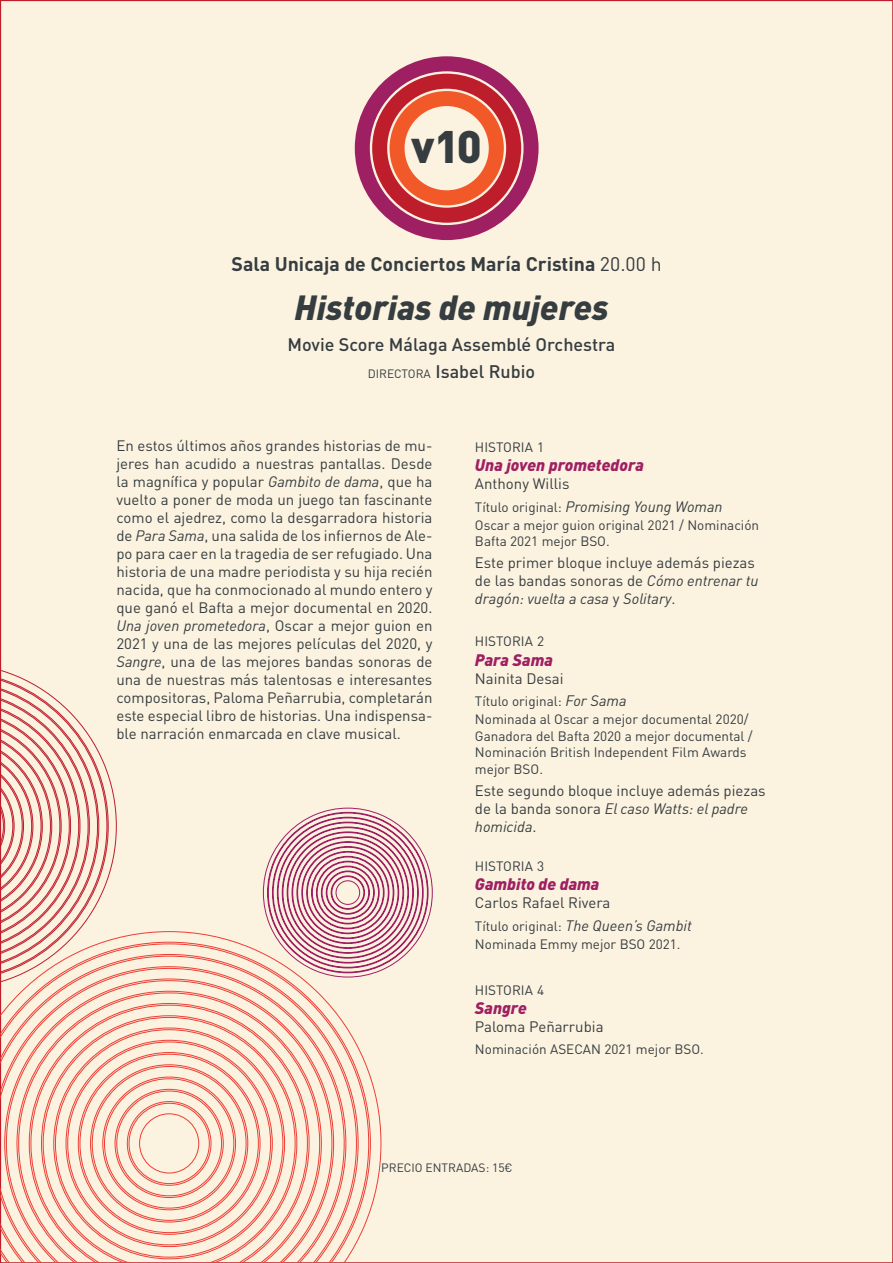
<style>
.page{position:relative;width:893px;height:1263px;background:#fcf2e0}
.page>*{position:absolute;margin:0;border:0;box-sizing:border-box;transform-origin:0 0}
.t1{font:900 45px "DIN Pro";color:#353d40}
.t2{font:italic 900 34.5px "DIN Pro";color:#353d40}
.t3{font:700 19.5px "DIN Pro";color:#353d40}
.t4{font:500 18px "DIN Pro";color:#353d40}
.t5{font:italic 900 16.5px "DIN Pro";color:#9e1f62}
.t6{font:15px/18px "DIN Pro";color:#353d40}
.t7{font:italic 15px "DIN Pro";color:#353d40}
.t8{font:13.5px/16.5px "DIN Pro";color:#353d40}
.t9{font:12px "DIN Pro";color:#353d40}
.s1{font-weight:400}
.s2{font-weight:400;font-size:12px}
.s3{font-style:italic}
.s4{font-style:normal;font-size:13.5px}
.s5{font-style:italic;font-size:15px}
</style>
<div class="page">
<svg style="left:355px;top:56px;width:184px;height:184px"></svg>
<svg style="left:0;top:663px;width:117px;height:268px"></svg>
<svg style="left:0;top:931px;width:382px;height:332px"></svg>
<svg style="left:263px;top:808px;width:170px;height:169px"></svg>
<p class="t1" style="left:411px;top:116px;width:72px">v10</p>
<p class="t3" style="left:232px;top:250px;width:432px">Sala Unicaja de Conciertos María Cristina <span class="s1">20.00 h</span></p>
<p class="t2" style="left:294px;top:278px;width:316px">Historias de mujeres</p>
<p class="t4" style="left:287px;top:333px;width:330px">Movie Score Málaga Assemblé Orchestra</p>
<p class="t4" style="left:368px;top:360px;width:169px"><span class="s2">DIRECTORA</span> Isabel Rubio</p>
<p class="t6" style="left:116px;top:436px;width:318px;text-align:justify">En estos últimos años grandes historias de mu&shy;jeres han acudido a nuestras pantallas. Desde la magnífica y popular <span class="s3">Gambito de dama</span>, que ha vuelto a poner de moda un juego tan fascinante como el ajedrez, como la desgarradora historia de <span class="s3">Para Sama</span>, una salida de los infiernos de Ale&shy;po para caer en la tragedia de ser refugiado. Una historia de una madre periodista y su hija recién nacida, que ha conmocionado al mundo entero y que ganó el Bafta a mejor documental en 2020.<br><span class="s3">Una joven prometedora</span>, Oscar a mejor guion en 2021 y una de las mejores películas del 2020, y <span class="s3">Sangre</span>, una de las mejores bandas sonoras de una de nuestras más talentosas e interesantes compositoras, Paloma Peñarrubia, completarán este especial libro de historias. Una indispensa&shy;ble narración enmarcada en clave musical.</p>
<p class="t8" style="left:475px;top:438px;width:71px">HISTORIA 1</p>
<p class="t5" style="left:475px;top:451px;width:170px">Una joven prometedora</p>
<p class="t6" style="left:475px;top:474px;width:96px">Anthony Willis</p>
<p class="t7" style="left:475px;top:494px;width:249px"><span class="s4">Título original:</span> Promising Young Woman</p>
<p class="t8" style="left:475px;top:516px;width:286px">Oscar a mejor guion original 2021 / Nominación<br>Bafta 2021 mejor BSO.</p>
<p class="t6" style="left:475px;top:553px;width:285px">Este primer bloque incluye además piezas de las bandas sonoras de <span class="s3">Cómo entrenar tu dragón: vuelta a casa</span> y <span class="s3">Solitary</span>.</p>
<p class="t8" style="left:475px;top:633px;width:71px">HISTORIA 2</p>
<p class="t5" style="left:475px;top:646px;width:79px">Para Sama</p>
<p class="t6" style="left:475px;top:669px;width:90px">Nainita Desai</p>
<p class="t8" style="left:475px;top:692px;width:153px">Título original: <span class="s5">For Sama</span></p>
<p class="t8" style="left:475px;top:710px;width:279px">Nominada al Oscar a mejor documental 2020/ Ganadora del Bafta 2020 a mejor documental / Nominación British Independent Film Awards mejor BSO.</p>
<p class="t6" style="left:475px;top:781px;width:292px">Este segundo bloque incluye además piezas de la banda sonora <span class="s3">El caso Watts: el padre homicida</span>.</p>
<p class="t8" style="left:475px;top:857px;width:71px">HISTORIA 3</p>
<p class="t5" style="left:475px;top:870px;width:126px">Gambito de dama</p>
<p class="t6" style="left:475px;top:893px;width:137px">Carlos Rafael Rivera</p>
<p class="t7" style="left:475px;top:913px;width:218px"><span class="s4">Título original:</span> The Queen’s Gambit</p>
<p class="t8" style="left:475px;top:935px;width:207px">Nominada Emmy mejor BSO 2021.</p>
<p class="t8" style="left:475px;top:981px;width:71px">HISTORIA 4</p>
<p class="t5" style="left:475px;top:994px;width:53px">Sangre</p>
<p class="t6" style="left:475px;top:1017px;width:130px">Paloma Peñarrubia</p>
<p class="t8" style="left:475px;top:1041px;width:230px">Nominación ASECAN 2021 mejor BSO.</p>
<p class="t9" style="left:381px;top:1160px;width:133px">PRECIO ENTRADAS: 15€</p>
</div>
